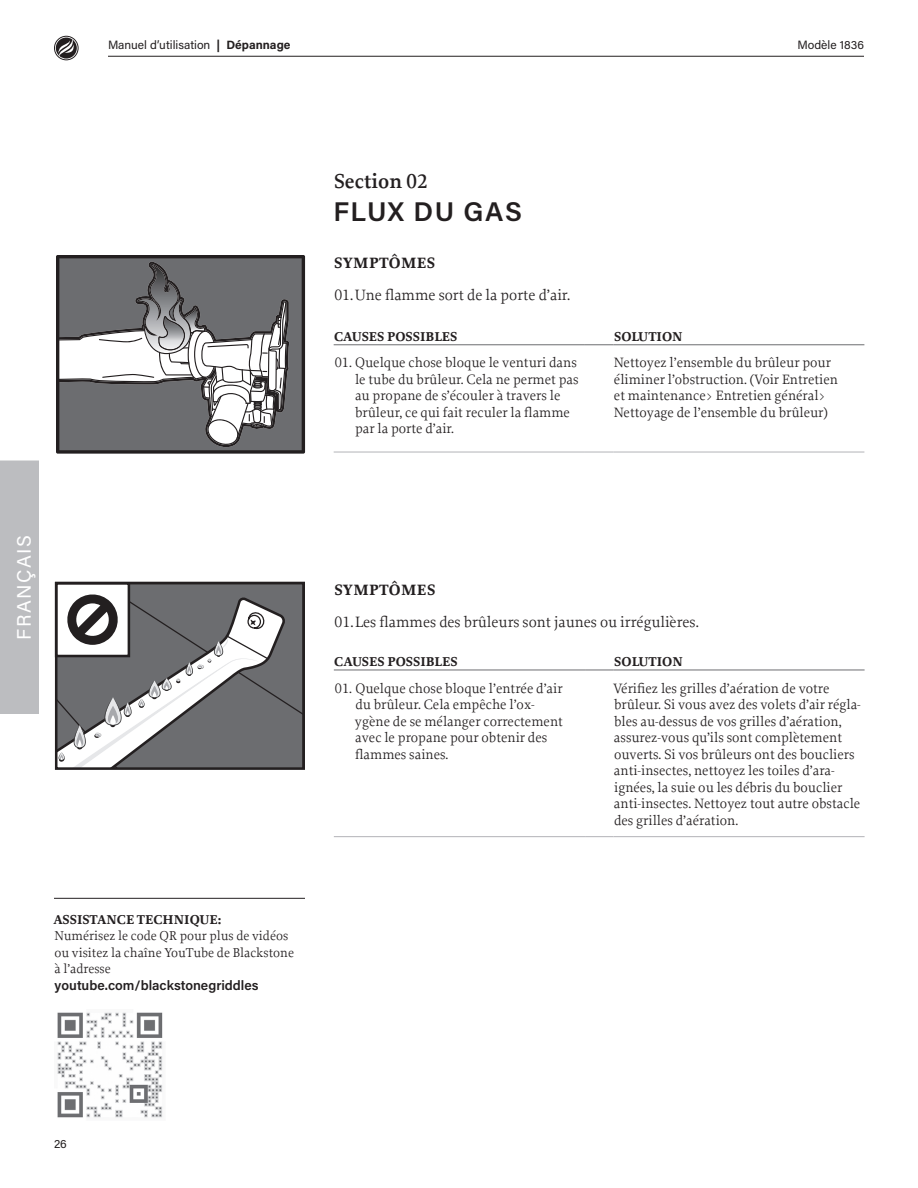
<style>
.page{position:relative;width:918px;height:1188px;background:#fff}
.page>*{position:absolute;margin:0;border:0;box-sizing:border-box;transform-origin:0 0}
.t1{font:600 27px "Acumin Pro";letter-spacing:.055em;color:#231f20}
.t2{font:600 21px "Proforma";color:#231f20}
.t3{font:19.5px "Acumin Pro";letter-spacing:.075em;color:#fff}
.t4{font:15.75px "Proforma";color:#231f20}
.t5{font:700 15.75px "Proforma";letter-spacing:.025em;color:#231f20}
.t6{font:14.25px/16.5px "Proforma";color:#231f20}
.t7{font:13.5px/16.5px "Proforma";color:#231f20}
.t8{font:700 13.5px "Proforma";color:#231f20}
.t9{font:12px "Acumin Pro";color:#231f20}
.t10{font:700 12px "Acumin Pro";color:#231f20}
.s1{font-weight:700}
.s2{font-family:"Acumin Pro";font-weight:600}
</style>
<div class="page">
<hr style="left:108px;top:56px;width:756px;height:1px;background:#231f20">
<svg style="left:54px;top:36px;width:25px;height:24px"></svg>
<div style="left:0;top:460px;width:39px;height:254px;background:#bcbdc0"></div>
<div style="left:130px;top:586px;width:171px;height:180px;background:#6c6d70"></div>
<svg style="left:59px;top:592px;width:228px;height:174px"></svg>
<div style="left:55px;top:582px;width:250px;height:188px;border:3px solid #231f20"></div>
<svg style="left:56px;top:255px;width:249px;height:199px;background:#525153"></svg>
<svg style="left:57px;top:262px;width:232px;height:185px"></svg>
<hr style="left:54px;top:898px;width:251px;height:1px;background:#231f20">
<img style="left:57px;top:1012px;width:106px;height:106px">
<hr style="left:334px;top:452px;width:251px;height:1px;background:#b2b3b7">
<svg style="left:585px;top:452px;width:28px;height:1px"></svg>
<hr style="left:613px;top:452px;width:251px;height:1px;background:#b2b3b7">
<hr style="left:334px;top:344px;width:251px;height:1px;background:#6c6d70">
<svg style="left:585px;top:344px;width:28px;height:1px"></svg>
<hr style="left:613px;top:344px;width:251px;height:1px;background:#6c6d70">
<hr style="left:334px;top:836px;width:251px;height:1px;background:#b2b3b7">
<svg style="left:585px;top:836px;width:29px;height:1px"></svg>
<hr style="left:614px;top:836px;width:251px;height:1px;background:#b2b3b7">
<hr style="left:334px;top:670px;width:251px;height:1px;background:#6c6d70">
<svg style="left:585px;top:670px;width:29px;height:1px"></svg>
<hr style="left:614px;top:670px;width:251px;height:1px;background:#6c6d70">
<p class="t9" style="left:108px;top:37px;width:114px">Manuel d’utilisation <span class="s1">|</span></p>
<p class="t10" style="left:226px;top:37px;width:66px">Dépannage</p>
<p class="t9" style="left:797px;top:37px;width:68px">Modèle 1836</p>
<p class="t3" style="left:11px;top:640px;width:106px;rotate:-90deg">FRANÇAIS</p>
<p class="t7" style="left:54px;top:911px;width:242px"><span class="s1">ASSISTANCE TECHNIQUE:<br></span>Numérisez le code QR pour plus de vidéos ou visitez la chaîne YouTube de Blackstone à l’adresse <span class="s2">youtube.com/blackstonegriddles</span></p>
<p class="t2" style="left:334px;top:168px;width:95px">Section 02</p>
<p class="t1" style="left:334px;top:193px;width:190px">FLUX DU GAS</p>
<p class="t5" style="left:334px;top:253px;width:103px">SYMPTÔMES</p>
<p class="t4" style="left:334px;top:285px;width:237px">01. Une flamme sort de la porte d’air.</p>
<p class="t8" style="left:334px;top:328px;width:125px">CAUSES POSSIBLES</p>
<p class="t8" style="left:614px;top:328px;width:70px">SOLUTION</p>
<p class="t6" style="left:355px;top:354px;width:225px;text-indent:-20px">01. Quelque chose bloque le venturi dans le tube du brûleur. Cela ne permet pas au propane de s’écouler à travers le brûleur, ce qui fait reculer la flamme par la porte d’air.</p>
<p class="t6" style="left:614px;top:354px;width:226px">Nettoyez l’ensemble du brûleur pour éliminer l’obstruction. (Voir Entretien et maintenance&gt; Entretien général&gt; Nettoyage de l’ensemble du brûleur)</p>
<p class="t5" style="left:334px;top:580px;width:103px">SYMPTÔMES</p>
<p class="t4" style="left:335px;top:612px;width:366px">01. Les flammes des brûleurs sont jaunes ou irrégulières.</p>
<p class="t8" style="left:334px;top:653px;width:125px">CAUSES POSSIBLES</p>
<p class="t8" style="left:614px;top:653px;width:70px">SOLUTION</p>
<p class="t6" style="left:355px;top:680px;width:209px;text-indent:-20px">01. Quelque chose bloque l’entrée d’air du brûleur. Cela empêche l’ox&shy;ygène de se mélanger correctement avec le propane pour obtenir des flammes saines.</p>
<p class="t6" style="left:613px;top:680px;width:249px">Vérifiez les grilles d’aération de votre brûleur. Si vous avez des volets d’air régla&shy;bles au-dessus de vos grilles d’aération, assurez-vous qu’ils sont complètement ouverts. Si vos brûleurs ont des boucliers anti-insectes, nettoyez les toiles d’ara&shy;ignées, la suie ou les débris du bouclier anti-insectes. Nettoyez tout autre obstacle des grilles d’aération.</p>
<p class="t9" style="left:54px;top:1135px;width:14px">26</p>
</div>
